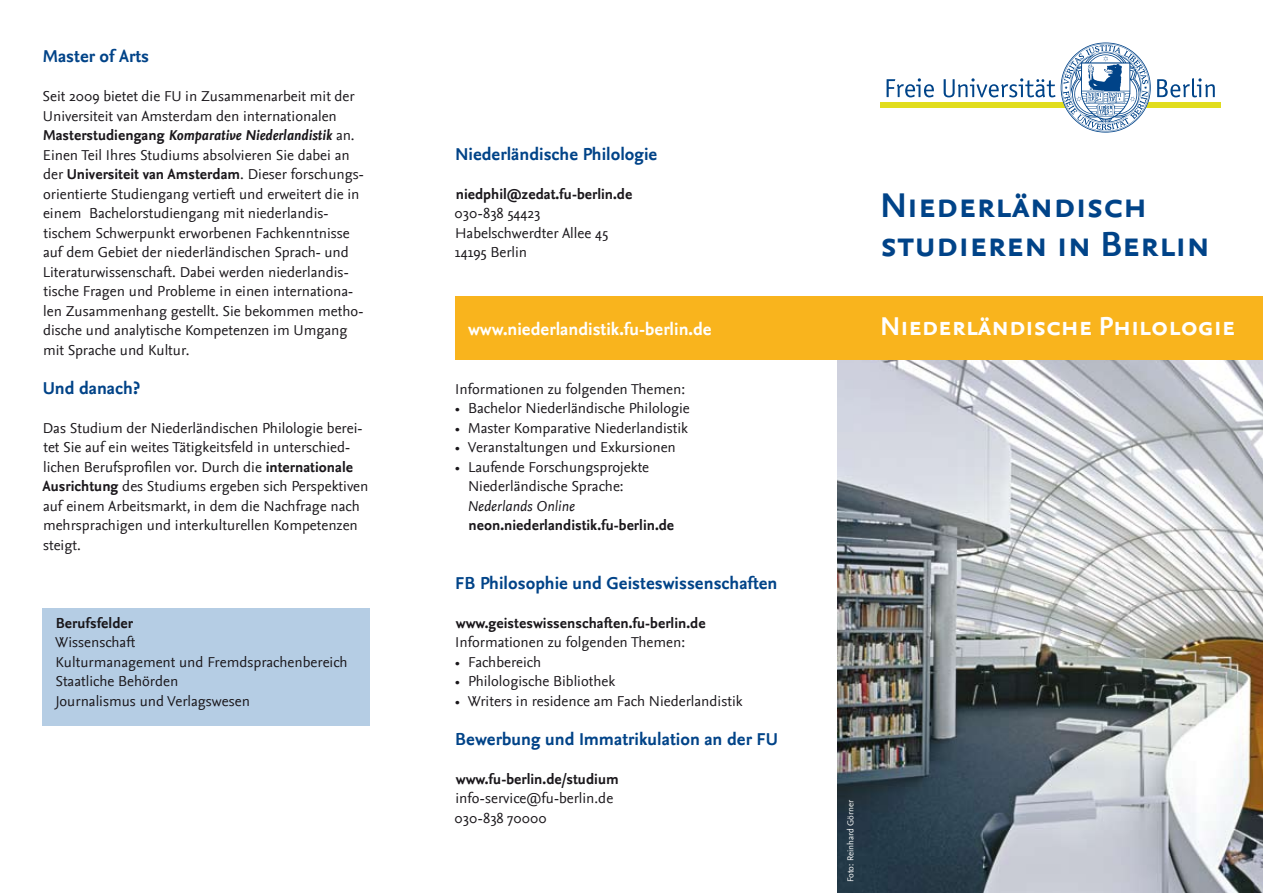
<style>
.page{position:relative;width:1263px;height:893px;background:#fff}
.page>*{position:absolute;margin:0;border:0;box-sizing:border-box;transform-origin:0 0}
.t1{font:36px/39px "Nexus Sans Bold SC";color:#004388}
.t2{font:27px "Nexus Sans Bold SC";letter-spacing:-.005em;color:#fff}
.t3{font:700 18px "Nexus Sans";color:#004388}
.t4{font:700 18px "Nexus Sans";color:#fff}
.t5{font:15px/19.5px "Nexus Sans";color:#1a171b}
.t6{font:700 15px "Nexus Sans";color:#1a171b}
.t7{font:italic 15px "Nexus Sans";color:#1a171b}
.t8{font:9px "Nexus Sans";color:#fff}
.s1{font-weight:700}
.s2{font-weight:700;font-style:italic}
</style>
<div class="page">
<svg style="left:886px;top:78px;width:48px;height:19px"></svg>
<svg style="left:944px;top:78px;width:111px;height:19px"></svg>
<svg style="left:1157px;top:78px;width:58px;height:19px"></svg>
<div style="left:880px;top:102px;width:340px;height:5px;background:#e1dd1d"></div>
<svg style="left:1061px;top:43px;width:90px;height:90px"></svg>
<img style="left:838px;top:359px;width:425px;height:534px">
<div style="left:455px;top:296px;width:808px;height:63px;background:#f9b41d"></div>
<div style="left:43px;top:608px;width:327px;height:117px;background:#b5cde4"></div>
<p class="t3" style="left:43px;top:46px;width:108px">Master of Arts</p>
<p class="t5" style="left:43px;top:87px;width:323px">Seit 2009 bietet die FU in Zusammenarbeit mit der Universiteit van Amsterdam den internationalen <span class="s1">Masterstudiengang</span> <span class="s2">Komparative Niederlandistik</span> an.<br>Einen Teil Ihres Studiums absolvieren Sie dabei an der <span class="s1">Universiteit van Amsterdam</span>. Dieser forschungs&shy;orientierte Studiengang vertieft und erweitert die in einem Bachelorstudiengang mit niederlandis&shy;tischem Schwerpunkt erworbenen Fachkenntnisse auf dem Gebiet der niederländischen Sprach- und Literaturwissenschaft. Dabei werden niederlandis&shy;tische Fragen und Probleme in einen internationa&shy;len Zusammenhang gestellt. Sie bekommen metho&shy;dische und analytische Kompetenzen im Umgang mit Sprache und Kultur.</p>
<p class="t3" style="left:43px;top:377px;width:99px">Und danach?</p>
<p class="t5" style="left:43px;top:418px;width:327px">Das Studium der Niederländischen Philologie berei&shy;tet Sie auf ein weites Tätigkeitsfeld in unterschied&shy;lichen Berufsprofilen vor. Durch die <span class="s1">internationale Ausrichtung</span> des Studiums ergeben sich Perspektiven auf einem Arbeitsmarkt, in dem die Nachfrage nach mehrsprachigen und interkulturellen Kompetenzen steigt.</p>
<p class="t6" style="left:56px;top:614px;width:79px">Berufsfelder</p>
<p class="t5" style="left:55px;top:633px;width:294px">Wissenschaft<br>Kulturmanagement und Fremdsprachenbereich<br>Staatliche Behörden<br>Journalismus und Verlagswesen</p>
<p class="t3" style="left:455px;top:143px;width:204px">Niederländische Philologie</p>
<p class="t6" style="left:456px;top:185px;width:178px">niedphil@zedat.fu-berlin.de</p>
<p class="t5" style="left:455px;top:204px;width:155px">030-838 54423<br>Habelschwerdter Allee 45<br>14195 Berlin</p>
<p class="t4" style="left:468px;top:319px;width:245px">www.niederlandistik.fu-berlin.de</p>
<p class="t5" style="left:468px;top:379px;width:224px;text-indent:-12px">Informationen zu folgenden Themen:<br>Bachelor Niederländische Philologie Master Komparative Niederlandistik Veranstaltungen und Exkursionen Laufende Forschungsprojekte Niederländische Sprache:</p>
<p class="t7" style="left:467px;top:497px;width:109px">Nederlands Online</p>
<p class="t6" style="left:468px;top:517px;width:207px">neon.niederlandistik.fu-berlin.de</p>
<p class="t5" style="left:455px;top:399px;width:6px;text-align:justify">• • • •</p>
<p class="t3" style="left:455px;top:572px;width:324px">FB Philosophie und Geisteswissenschaften</p>
<p class="t6" style="left:456px;top:614px;width:251px">www.geisteswissenschaften.fu-berlin.de</p>
<p class="t5" style="left:468px;top:633px;width:276px;text-indent:-12px">Informationen zu folgenden Themen:<br>Fachbereich<br>Philologische Bibliothek<br>Writers in residence am Fach Niederlandistik</p>
<p class="t3" style="left:455px;top:728px;width:324px">Bewerbung und Immatrikulation an der FU</p>
<p class="t6" style="left:456px;top:770px;width:165px">www.fu-berlin.de/studium</p>
<p class="t5" style="left:455px;top:789px;width:160px">info-service@fu-berlin.de<br>030-838 70000</p>
<p class="t5" style="left:455px;top:652px;width:6px;text-align:justify">• • •</p>
<h1 class="t1" style="left:880px;top:186px;width:331px">Niederländisch studieren in Berlin</h1>
<h2 class="t2" style="left:880px;top:310px;width:357px">Niederländische Philologie</h2>
<p class="t8" style="left:845px;top:882px;width:84px;rotate:-90deg">Foto: Reinhard Görner</p>
</div>
